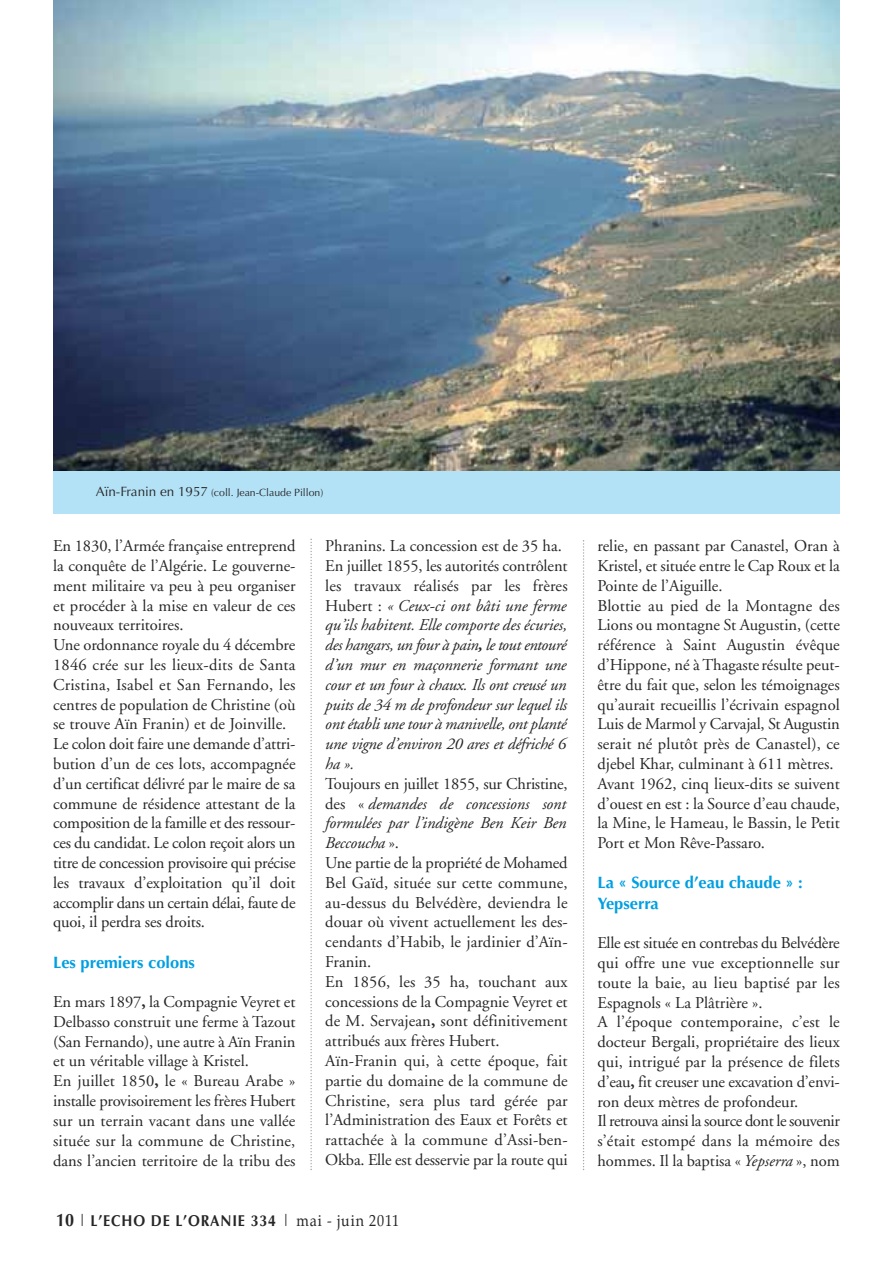
<style>
.page{position:relative;width:893px;height:1263px;background:#fff}
.page>*{position:absolute;margin:0;border:0;box-sizing:border-box;transform-origin:0 0}
.t1{font:16.5px/19.8px "Adobe Garamond";color:#272627}
.t2{font:italic 16.5px/19.8px "Adobe Garamond";letter-spacing:-.015em;color:#272627}
.t3{font:700 16.5px/20.2px "Optima";color:#009fe1}
.t4{font:700 15.75px "Optima";letter-spacing:.06em;color:#272627;scale:.9 1}
.t5{font:10.5px "Optima";color:#272627}
.s1{font-size:13.5px}
.s2{font-weight:700}
.s3{font-style:normal}
.s4{font-style:italic}
.s5{font-size:18px}
.s6{font-family:"Palatino";font-weight:400;font-size:16.5px}
.s7{font-family:"Palatino";font-weight:400}
</style>
<div class="page">
<svg style="left:310px;top:539px;width:2px;height:631px"></svg>
<svg style="left:583px;top:540px;width:1px;height:630px"></svg>
<img style="left:53px;top:0;width:787px;height:471px">
<div style="left:53px;top:471px;width:787px;height:43px;background:#b3e2f6"></div>
<p class="t5" style="left:96px;top:488px;width:229px"><span class="s1">Aïn-Franin en 1957</span> (coll. Jean-Claude Pillon)</p>
<p class="t1" style="left:53px;top:538px;width:244px">En 1830, l’Armée française entreprend la conquête de l’Algérie. Le gouverne - ment militaire va peu à peu organiser et procéder à la mise en valeur de ces nouveaux territoires.<br>Une ordonnance royale du 4 décembre 1846 crée sur les lieux-dits de Santa Cristina, Isabel et San Fernando, les centres de population de Christine (où se trouve Aïn Franin) et de Joinville.<br>Le colon doit faire une demande d’attri - bution d’un de ces lots, accom pa gnée d’un certificat délivré par le maire de sa commune de résidence attestant de la composition de la famille et des ressour - ces du candidat. Le colon reçoit alors un titre de concession pro vi soire qui précise les travaux d’exploi tation qu’il doit accomplir dans un certain délai, faute de quoi, il perdra ses droits.</p>
<p class="t3" style="left:53px;top:953px;width:143px">Les premiers colons</p>
<p class="t1" style="left:53px;top:993px;width:244px">En mars 1897<span class="s2">,</span> la Compagnie Veyret et Delbasso construit une ferme à Tazout (San Fernando), une autre à Aïn Franin et un véritable village à Kristel.<br>En juillet 1850<span class="s2">,</span> le « Bureau Arabe » installe provisoirement les frères Hubert sur un terrain vacant dans une vallée située sur la commune de Christine, dans l’ancien territoire de la tribu des</p>
<p class="t2" style="left:325px;top:538px;width:244px"><span class="s3">Phranins. La concession est de 35 ha.<br>En juillet 1855, les autorités contrôlent les travaux réalisés par les frères Hubert :</span> « Ceux-ci ont bâti une ferme qu’ils habitent. Elle comporte des écuries, des hangars, un four à pain<span class="s2">,</span> le tout entouré d’un mur en maçonnerie formant une cour et un four à chaux. Ils ont creusé un puits de 34 m de profondeur sur lequel ils ont établi une tour à manivelle, ont planté une vigne d’environ 20 ares et défriché 6 ha ».</p>
<p class="t1" style="left:325px;top:775px;width:244px">Toujours en juillet 1855, sur Christine, des « <span class="s4">demandes de concessions sont formulées par l’indigène Ben Keir Ben Beccoucha</span> ».<br>Une partie de la propriété de Mohamed Bel Gaïd, située sur cette commune, au-dessus du Belvédère, deviendra le douar où vivent actuellement les des - cendants d’Habib, le jardinier d’Aïn-Franin.<br>En 1856, les 35 ha, touchant aux concessions de la Compagnie Veyret et de M. Servajean<span class="s2">,</span> sont définitivement attribués aux frères Hubert.<br>Aïn-Franin qui, à cette époque, fait partie du domaine de la commune de Christine, sera plus tard gérée par l’Administration des Eaux et Forêts et rattachée à la commune d’Assi-ben-Okba. Elle est desservie par la route qui</p>
<p class="t4" style="left:56px;top:1214px;width:383px"><span class="s5">10</span> <span class="s6">|</span> L’ECHO DE L’ORANIE 334 <span class="s6">|</span> <span class="s7">mai - juin 2011</span></p>
<p class="t1" style="left:597px;top:538px;width:244px">relie, en passant par Canastel, Oran à Kristel, et située entre le Cap Roux et la Pointe de l’Aiguille.<br>Blottie au pied de la Montagne des Lions ou montagne St Augustin, (cette référence à Saint Augustin évêque d’Hippone, né à Thagaste résulte peut&shy;être du fait que, selon les témoignages qu’aurait recueillis l’écrivain espagnol Luis de Marmol y Carvajal, St Augustin serait né plutôt près de Canastel), ce djebel Khar, culminant à 611 mètres.<br>Avant 1962, cinq lieux-dits se suivent d’ouest en est : la Source d’eau chaude, la Mine, le Hameau, le Bassin, le Petit Port et Mon Rêve-Passaro.</p>
<p class="t3" style="left:597px;top:874px;width:207px">La « Source d’eau chaude » :<br>Yepserra</p>
<p class="t1" style="left:597px;top:934px;width:244px">Elle est située en contrebas du Belvédère qui offre une vue exception nelle sur toute la baie, au lieu baptisé par les Espagnols « La Plâtrière ».<br>A l’époque contemporaine, c’est le docteur Bergali, propriétaire des lieux qui, intrigué par la présence de filets d’eau<span class="s2">,</span> fit creuser une excavation d’envi - ron deux mètres de profondeur.<br>Il retrouva ainsi la source dont le souvenir s’était estompé dans la mémoire des hommes. Il la baptisa « <span class="s4">Yepserra</span> », nom</p>
</div>
